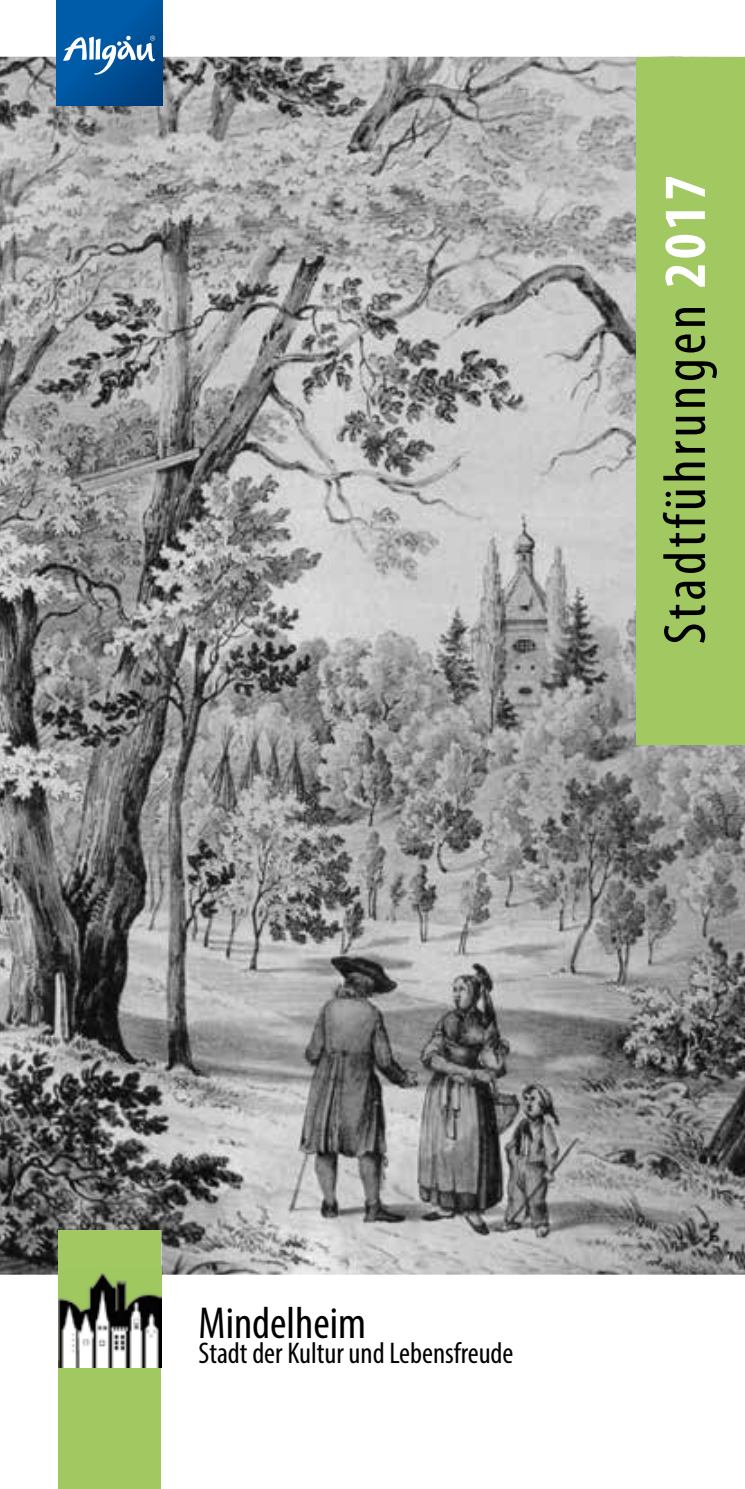
<style>
.page{position:relative;width:745px;height:1489px;background:#fff}
.page>*{position:absolute;margin:0;border:0;box-sizing:border-box;transform-origin:0 0}
.t1{font:condensed 60px "Myriad Pro";letter-spacing:.06em;color:#000}
.t2{font:condensed 60px "Myriad Pro";letter-spacing:.02em;color:#000}
.t3{font:condensed 45px "Myriad Pro";color:#000}
.t4{font:condensed 30px "Myriad Pro";color:#000}
.s1{font-weight:600;color:#fff}
.s2{font-weight:700;color:#fff}
</style>
<div class="page">
<img style="left:0;top:57px;width:744px;height:1217px">
<svg style="left:56px;top:0;width:106px;height:105px;background:#00539b"></svg>
<svg style="left:63px;top:36px;width:92px;height:39px"></svg>
<div style="left:636px;top:57px;width:108px;height:687px;background:#a1c861"></div>
<div style="left:58px;top:1230px;width:103px;height:258px;background:#a1c861"></div>
<img style="left:58px;top:1273px;width:103px;height:93px">
<h1 class="t2" style="left:646px;top:620px;width:465px;rotate:-90deg">TADTFÜHRUNGEN <span class="s1">2015</span></h1>
<h1 class="t1" style="left:648px;top:644px;width:471px;rotate:-90deg">Stadtführungen <span class="s2">2017</span></h1>
<h2 class="t3" style="left:198px;top:1295px;width:169px">Mindelheim</h2>
<p class="t4" style="left:198px;top:1334px;width:316px">Stadt der Kultur und Lebensfreude</p>
</div>
